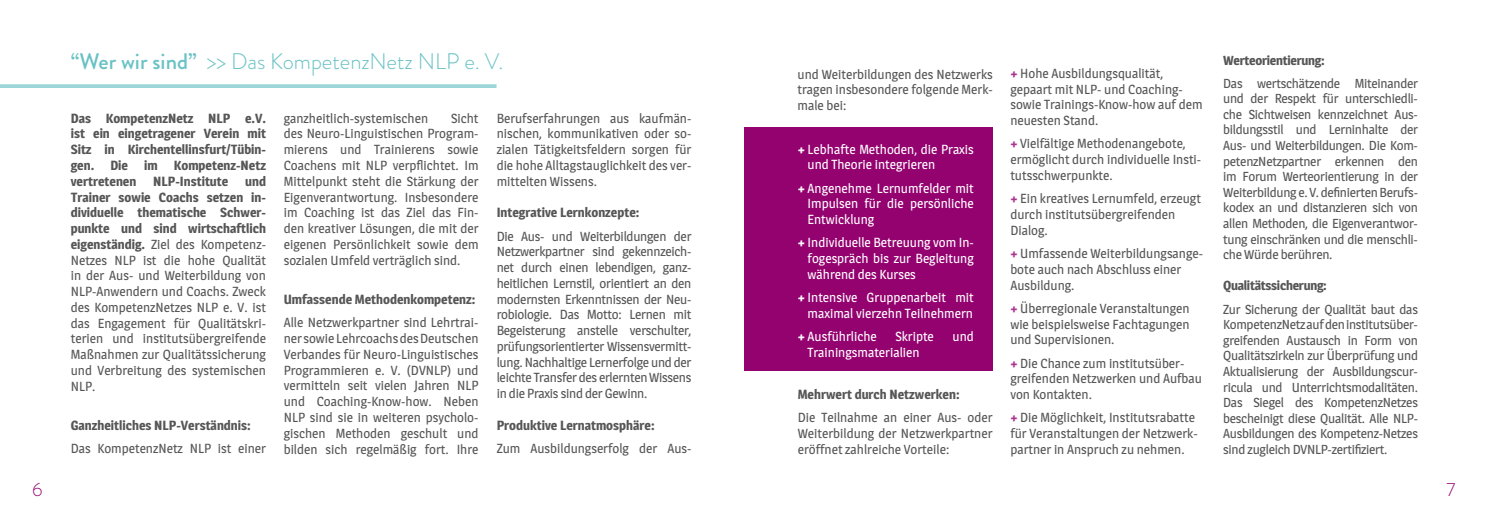
<style>
.page{position:relative;width:1489px;height:525px;background:#fff}
.page>*{position:absolute;margin:0;border:0;box-sizing:border-box;transform-origin:0 0}
.t1{font:300 22.5px "Brandon Grotesque";color:#68c1c4}
.t2{font:300 18.75px "Brandon Grotesque";color:#940270}
.t3{font:13.12px/15.8px "Magra";color:#565656;text-align:justify}
.t4{font:13.12px/15.8px "Magra";color:#fff;text-align:justify}
.t5{font:700 13.12px/15.8px "Magra";color:#565656;text-align:justify}
.t6{font:13px/15.6px "Magra";letter-spacing:-.02em;color:#565656;text-align:justify}
.t7{font:700 13px "Magra";letter-spacing:-.02em;color:#565656}
.s1{font-weight:500}
.s2{font-weight:700}
.s3{font-weight:700;color:#a9358d}
</style>
<div class="page">
<div style="left:744px;top:127px;width:248px;height:243px;background:#940270"></div>
<svg style="left:0;top:84px;width:496px;height:4px;background:#a3d8da"></svg>
<h1 class="t1" style="left:71px;top:46px;width:434px"><span class="s1">“Wer wir sind”</span> &gt;&gt; Das KompetenzNetz NLP e. V.</h1>
<p class="t3" style="left:496px;top:110px;width:196px">Berufserfahrungen aus kaufmän&shy;nischen, kommunikativen oder so&shy;zialen Tätigkeitsfeldern sorgen für die hohe Alltagstauglichkeit des ver&shy;mittelten Wissens.</p>
<p class="t5" style="left:496px;top:204px;width:144px">Integrative Lernkonzepte:</p>
<p class="t3" style="left:496px;top:228px;width:196px">Die Aus- und Weiterbildungen der Netzwerkpartner sind gekennzeich&shy;net durch einen lebendigen, ganz&shy;heitlichen Lernstil, orientiert an den modernsten Erkenntnissen der Neu&shy;robiologie. Das Motto: Lernen mit Begeisterung anstelle verschulter, prüfungsorientierter Wissensvermitt&shy;lung. Nachhaltige Lernerfolge und der leichte Transfer des erlernten Wissens in die Praxis sind der Gewinn.</p>
<p class="t5" style="left:496px;top:417px;width:159px">Produktive Lernatmosphäre:</p>
<p class="t3" style="left:496px;top:440px;width:196px">Zum Ausbildungserfolg der Aus-</p>
<p class="t3" style="left:284px;top:110px;width:196px;text-indent:167px">Sicht des Neuro-Linguistischen Program&shy;mierens und Trainierens sowie Coachens mit NLP verpflichtet. Im Mittelpunkt steht die Stärkung der Eigenverantwortung. Insbesondere im Coaching ist das Ziel das Fin&shy;den kreativer Lösungen, die mit der eigenen Persönlichkeit sowie dem sozialen Umfeld verträglich sind.</p>
<p class="t5" style="left:284px;top:291px;width:193px">Umfassende Methodenkompetenz:</p>
<p class="t3" style="left:284px;top:315px;width:196px">Alle Netzwerkpartner sind Lehrtrai&shy;ner sowie Lehrcoachs des Deutschen Verbandes für Neuro-Linguistisches Programmieren e. V. (DVNLP) und vermitteln seit vielen Jahren NLP und Coaching-Know-how. Neben NLP sind sie in weiteren psycholo&shy;gischen Methoden geschult und bilden sich regelmäßig fort. Ihre</p>
<p class="t3" style="left:284px;top:110px;width:146px">ganzheitlich-systemischen</p>
<p class="t5" style="left:71px;top:110px;width:197px">Das KompetenzNetz NLP e.V. ist ein eingetragener Verein mit Sitz in Kirchentellinsfurt/Tübin&shy;gen. Die im Kompetenz-Netz vertretenen</p>
<p class="t3" style="left:71px;top:173px;width:197px;text-indent:174px"><span class="s2">und Trainer sowie Coachs setzen in&shy;dividuelle thematische Schwer&shy;punkte und sind wirtschaftlich eigenständig.</span> Ziel des Kompetenz-Netzes NLP ist die hohe Qualität in der Aus- und Weiterbildung von NLP-Anwendern und Coachs. Zweck des KompetenzNetzes NLP e. V. ist das Engagement für Qualitätskri&shy;terien und institutsübergreifende Maßnahmen zur Qualitätssicherung und Verbreitung des systemischen NLP.</p>
<p class="t5" style="left:71px;top:417px;width:181px">Ganzheitliches NLP-Verständnis:</p>
<p class="t3" style="left:71px;top:440px;width:197px">Das KompetenzNetz NLP ist einer</p>
<p class="t5" style="left:153px;top:173px;width:76px">NLP-Institute</p>
<p class="t3" style="left:797px;top:66px;width:197px">und Weiterbildungen des Netzwerks tragen insbesondere folgende Merk&shy;male bei:</p>
<p class="t4" style="left:807px;top:141px;width:168px;text-indent:-10px"><span class="s2">+</span> Lebhafte Methoden, die Praxis und Theorie integrieren</p>
<p class="t4" style="left:807px;top:180px;width:168px;text-indent:-10px"><span class="s2">+</span> Angenehme Lernumfelder mit Impulsen für die persönliche Entwicklung</p>
<p class="t4" style="left:807px;top:235px;width:168px;text-indent:-10px"><span class="s2">+</span> Individuelle Betreuung vom In&shy;fogespräch bis zur Begleitung während des Kurses</p>
<p class="t4" style="left:797px;top:289px;width:177px;text-align:right"><span class="s2">+</span> Intensive Gruppenarbeit mit maximal vierzehn Teilnehmern</p>
<p class="t4" style="left:797px;top:328px;width:81px"><span class="s2">+</span> Ausführliche</p>
<p class="t4" style="left:895px;top:328px;width:40px">Skripte</p>
<p class="t4" style="left:952px;top:328px;width:23px">und</p>
<p class="t4" style="left:807px;top:344px;width:113px">Trainingsmaterialien</p>
<p class="t5" style="left:797px;top:386px;width:163px">Mehrwert durch Netzwerken:</p>
<p class="t3" style="left:797px;top:409px;width:196px">Die Teilnahme an einer Aus- oder Weiterbildung der Netzwerkpartner eröffnet zahlreiche Vorteile:</p>
<p class="t3" style="left:1010px;top:65px;width:194px;text-align:left"><span class="s3">+</span> Hohe Ausbildungsqualität, gepaart mit NLP- und Coaching&shy;sowie Trainings-Know-how auf dem neuesten Stand.</p>
<p class="t3" style="left:1010px;top:136px;width:192px;text-align:left"><span class="s3">+</span> Vielfältige Methodenangebote, ermöglicht durch individuelle Insti&shy;tutsschwerpunkte.</p>
<p class="t3" style="left:1010px;top:191px;width:192px;text-align:left"><span class="s3">+</span> Ein kreatives Lernumfeld, erzeugt durch institutsübergreifenden<br>Dialog.</p>
<p class="t3" style="left:1010px;top:245px;width:194px;text-align:left"><span class="s3">+</span> Umfassende Weiterbildungsange&shy;bote auch nach Abschluss einer<br>Ausbildung.</p>
<p class="t3" style="left:1010px;top:300px;width:181px"><span class="s3">+</span> Überregionale Veranstaltungen wie beispielsweise Fachtagungen und Supervisionen.</p>
<p class="t3" style="left:1010px;top:355px;width:193px;text-align:left"><span class="s3">+</span> Die Chance zum institutsüber&shy;greifenden Netzwerken und Aufbau von Kontakten.</p>
<p class="t3" style="left:1010px;top:410px;width:189px;text-align:left"><span class="s3">+</span> Die Möglichkeit, Institutsrabatte für Veranstaltungen der Netzwerk&shy;partner in Anspruch zu nehmen.</p>
<p class="t7" style="left:1223px;top:52px;width:103px">Werteorientierung:</p>
<p class="t6" style="left:1223px;top:75px;width:196px">Das wertschätzende Miteinander und der Respekt für unterschiedli&shy;che Sichtweisen kennzeichnet Aus&shy;bildungsstil und Lerninhalte der Aus- und Weiterbildungen. Die Kom&shy;petenzNetzpartner erkennen den im Forum Werteorientierung in der Weiterbildung e. V. definierten Berufs&shy;kodex an und distanzieren sich von allen Methoden, die Eigenverantwor&shy;tung einschränken und die menschli&shy;che Würde berühren.</p>
<p class="t7" style="left:1223px;top:278px;width:105px">Qualitätssicherung:</p>
<p class="t6" style="left:1223px;top:301px;width:196px">Zur Sicherung der Qualität baut das KompetenzNetz auf den institutsüber&shy;greifenden Austausch in Form von Qualitätszirkeln zur Überprüfung und Aktualisierung der Ausbildungscur&shy;ricula und Unterrichtsmodalitäten.<br>Das Siegel des KompetenzNetzes bescheinigt diese Qualität. Alle NLP-Ausbildungen des Kompetenz-Netzes sind zugleich DVNLP-zertifiziert.</p>
<h2 class="t2" style="left:32px;top:476px;width:12px">6</h2>
<h2 class="t2" style="left:1446px;top:476px;width:10px">7</h2>
</div>
